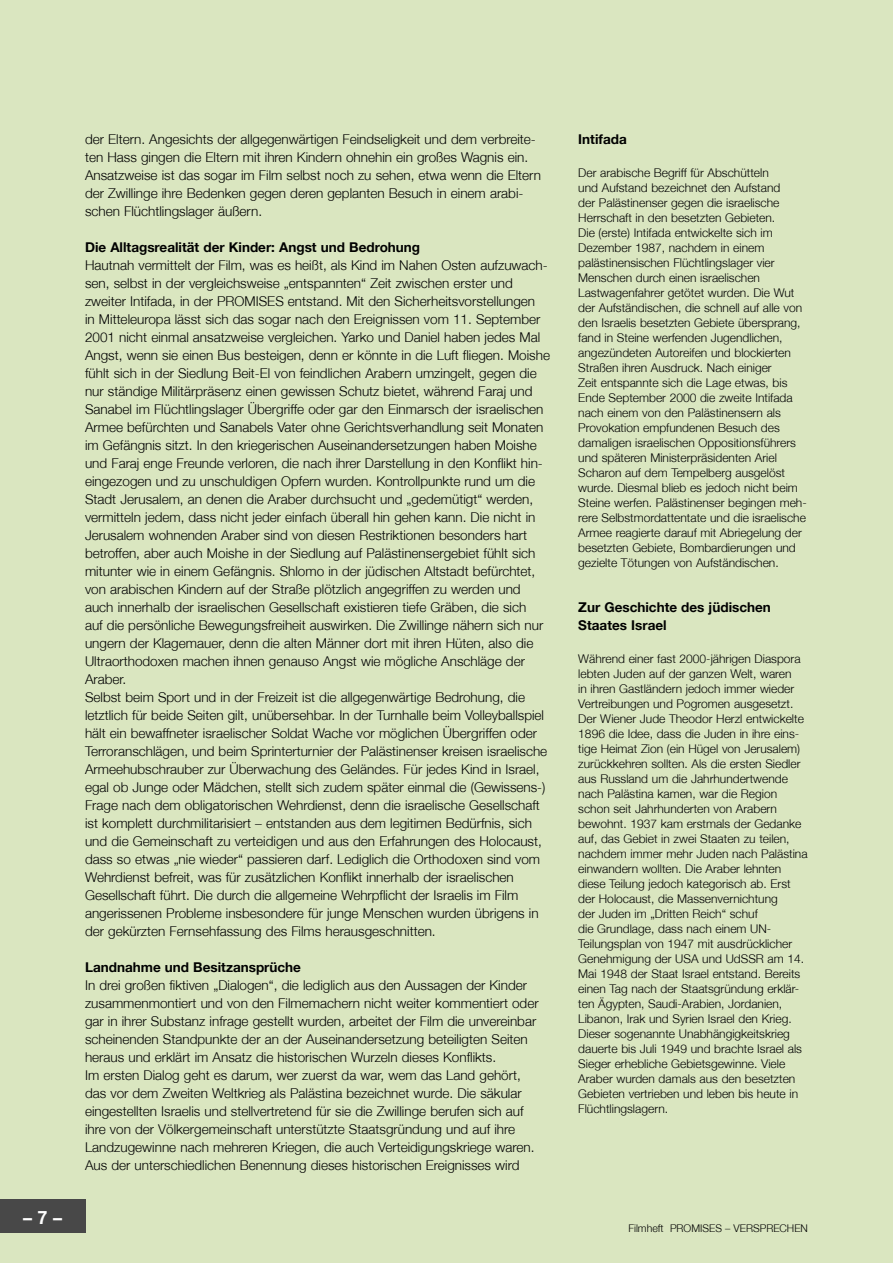
<style>
.page{position:relative;width:893px;height:1263px;background:#dae6c0}
.page>*{position:absolute;margin:0;border:0;box-sizing:border-box;transform-origin:0 0}
.t1{font:700 18px "Helvetica Neue";color:#fff}
.Fließtext{font:300 13.5px/18px "Helvetica Neue";color:#000}
.Headline_2{font:700 13.5px "Helvetica Neue";color:#000}
.Glossar_Headline{font:700 13.5px "Helvetica Neue";color:#000}
.Glossar_Fließtext{font:300 12px/15px "Helvetica Neue";color:#000}
.t2{font:300 10.65px "Helvetica Neue";color:#000}
</style>
<div class="page">
<div style="left:0;top:1199px;width:85px;height:34px;background:#484848"></div>
<h1 class="t1" style="left:23px;top:1206px;width:41px">– 7 –</h1>
<p class="Fließtext" style="left:85px;top:130px;width:457px">der Eltern. Angesichts der allgegenwärtigen Feindseligkeit und dem verbreite&shy;ten Hass gingen die Eltern mit ihren Kindern ohnehin ein großes Wagnis ein.<br>Ansatzweise ist das sogar im Film selbst noch zu sehen, etwa wenn die Eltern der Zwillinge ihre Bedenken gegen deren geplanten Besuch in einem arabi&shy;schen Flüchtlingslager äußern.</p>
<p class="Headline_2" style="left:85px;top:239px;width:337px">Die Alltagsrealität der Kinder: Angst und Bedrohung</p>
<p class="Fließtext" style="left:85px;top:256px;width:466px">Hautnah vermittelt der Film, was es heißt, als Kind im Nahen Osten aufzuwach&shy;sen, selbst in der vergleichsweise „entspannten“ Zeit zwischen erster und zweiter Intifada, in der PROMISES entstand. Mit den Sicherheitsvorstellungen<br>in Mitteleuropa lässt sich das sogar nach den Ereignissen vom 11. September 2001 nicht einmal ansatzweise vergleichen. Yarko und Daniel haben jedes Mal Angst, wenn sie einen Bus besteigen, denn er könnte in die Luft fliegen. Moishe fühlt sich in der Siedlung Beit-El von feindlichen Arabern umzingelt, gegen die nur ständige Militärpräsenz einen gewissen Schutz bietet, während Faraj und Sanabel im Flüchtlingslager Übergriffe oder gar den Einmarsch der israelischen Armee befürchten und Sanabels Vater ohne Gerichtsverhandlung seit Monaten im Gefängnis sitzt. In den kriegerischen Auseinandersetzungen haben Moishe und Faraj enge Freunde verloren, die nach ihrer Darstellung in den Konflikt hin&shy;eingezogen und zu unschuldigen Opfern wurden. Kontrollpunkte rund um die Stadt Jerusalem, an denen die Araber durchsucht und „gedemütigt“ werden, vermitteln jedem, dass nicht jeder einfach überall hin gehen kann. Die nicht in Jerusalem wohnenden Araber sind von diesen Restriktionen besonders hart betroffen, aber auch Moishe in der Siedlung auf Palästinensergebiet fühlt sich mitunter wie in einem Gefängnis. Shlomo in der jüdischen Altstadt befürchtet, von arabischen Kindern auf der Straße plötzlich angegriffen zu werden und auch innerhalb der israelischen Gesellschaft existieren tiefe Gräben, die sich<br>auf die persönliche Bewegungsfreiheit auswirken. Die Zwillinge nähern sich nur ungern der Klagemauer, denn die alten Männer dort mit ihren Hüten, also die Ultraorthodoxen machen ihnen genauso Angst wie mögliche Anschläge der Araber.</p>
<p class="Fließtext" style="left:85px;top:688px;width:464px">Selbst beim Sport und in der Freizeit ist die allgegenwärtige Bedrohung, die letztlich für beide Seiten gilt, unübersehbar. In der Turnhalle beim Volleyballspiel hält ein bewaffneter israelischer Soldat Wache vor möglichen Übergriffen oder Terroranschlägen, und beim Sprinterturnier der Palästinenser kreisen israelische Armeehubschrauber zur Überwachung des Geländes. Für jedes Kind in Israel, egal ob Junge oder Mädchen, stellt sich zudem später einmal die (Gewissens-)</p>
<p class="Fließtext" style="left:85px;top:796px;width:458px">Frage nach dem obligatorischen Wehrdienst, denn die israelische Gesellschaft ist komplett durchmilitarisiert – entstanden aus dem legitimen Bedürfnis, sich und die Gemeinschaft zu verteidigen und aus den Erfahrungen des Holocaust, dass so etwas „nie wieder“ passieren darf. Lediglich die Orthodoxen sind vom Wehrdienst befreit, was für zusätzlichen Konflikt innerhalb der israelischen Gesellschaft führt. Die durch die allgemeine Wehrpflicht der Israelis im Film angerissenen Probleme insbesondere für junge Menschen wurden übrigens in der gekürzten Fernsehfassung des Films herausgeschnitten.</p>
<p class="Headline_2" style="left:85px;top:959px;width:217px">Landnahme und Besitzansprüche</p>
<p class="Fließtext" style="left:85px;top:976px;width:455px">In drei großen fiktiven „Dialogen“, die lediglich aus den Aussagen der Kinder zusammenmontiert und von den Filmemachern nicht weiter kommentiert oder gar in ihrer Substanz infrage gestellt wurden, arbeitet der Film die unvereinbar scheinenden Standpunkte der an der Auseinandersetzung beteiligten Seiten heraus und erklärt im Ansatz die historischen Wurzeln dieses Konflikts.</p>
<p class="Fließtext" style="left:85px;top:1066px;width:451px">Im ersten Dialog geht es darum, wer zuerst da war, wem das Land gehört, das vor dem Zweiten Weltkrieg als Palästina bezeichnet wurde. Die säkular eingestellten Israelis und stellvertretend für sie die Zwillinge berufen sich auf ihre von der Völkergemeinschaft unterstützte Staatsgründung und auf ihre Landzugewinne nach mehreren Kriegen, die auch Verteidigungskriege waren.<br>Aus der unterschiedlichen Benennung dieses historischen Ereignisses wird</p>
<p class="Glossar_Headline" style="left:578px;top:131px;width:50px">Intifada</p>
<p class="Glossar_Fließtext" style="left:578px;top:165px;width:230px">Der arabische Begriff für Abschütteln<br>und Aufstand bezeichnet den Aufstand<br>der Palästinenser gegen die israelische Herrschaft in den besetzten Gebieten.<br>Die (erste) Intifada entwickelte sich im Dezember 1987, nachdem in einem palästinensischen Flüchtlingslager vier Menschen durch einen israelischen Lastwagenfahrer getötet wurden. Die Wut der Aufständischen, die schnell auf alle von den Israelis besetzten Gebiete übersprang, fand in Steine werfenden Jugendlichen, angezündeten Autoreifen und blockierten Straßen ihren Ausdruck. Nach einiger<br>Zeit entspannte sich die Lage etwas, bis Ende September 2000 die zweite Intifada nach einem von den Palästinensern als Provokation empfundenen Besuch des damaligen israelischen Oppositionsführers und späteren Ministerpräsidenten Ariel Scharon auf dem Tempelberg ausgelöst wurde. Diesmal blieb es jedoch nicht beim Steine werfen. Palästinenser begingen meh&shy;rere Selbstmordattentate und die israelische Armee reagierte darauf mit Abriegelung der besetzten Gebiete, Bombardierungen und gezielte Tötungen von Aufständischen.</p>
<p class="Glossar_Headline" style="left:578px;top:599px;width:194px">Zur Geschichte des jüdischen</p>
<p class="Glossar_Headline" style="left:578px;top:617px;width:90px">Staates Israel</p>
<p class="Glossar_Fließtext" style="left:578px;top:651px;width:231px">Während einer fast 2000-jährigen Diaspora lebten Juden auf der ganzen Welt, waren<br>in ihren Gastländern jedoch immer wieder Vertreibungen und Pogromen ausgesetzt.<br>Der Wiener Jude Theodor Herzl entwickelte 1896 die Idee, dass die Juden in ihre eins&shy;tige Heimat Zion (ein Hügel von Jerusalem) zurückkehren sollten. Als die ersten Siedler aus Russland um die Jahrhundertwende nach Palästina kamen, war die Region schon seit Jahrhunderten von Arabern bewohnt. 1937 kam erstmals der Gedanke auf, das Gebiet in zwei Staaten zu teilen, nachdem immer mehr Juden nach Palästina einwandern wollten. Die Araber lehnten diese Teilung jedoch kategorisch ab. Erst der Holocaust, die Massenvernichtung<br>der Juden im „Dritten Reich“ schuf<br>die Grundlage, dass nach einem UN-Teilungsplan von 1947 mit ausdrücklicher Genehmigung der USA und UdSSR am 14.<br>Mai 1948 der Staat Israel entstand. Bereits einen Tag nach der Staatsgründung erklär&shy;ten Ägypten, Saudi-Arabien, Jordanien, Libanon, Irak und Syrien Israel den Krieg.<br>Dieser sogenannte Unabhängigkeitskrieg dauerte bis Juli 1949 und brachte Israel als Sieger erhebliche Gebietsgewinne. Viele Araber wurden damals aus den besetzten Gebieten vertrieben und leben bis heute in Flüchtlingslagern.</p>
<p class="t2" style="left:628px;top:1221px;width:181px">Filmheft PROMISES – VERSPRECHEN</p>
</div>
